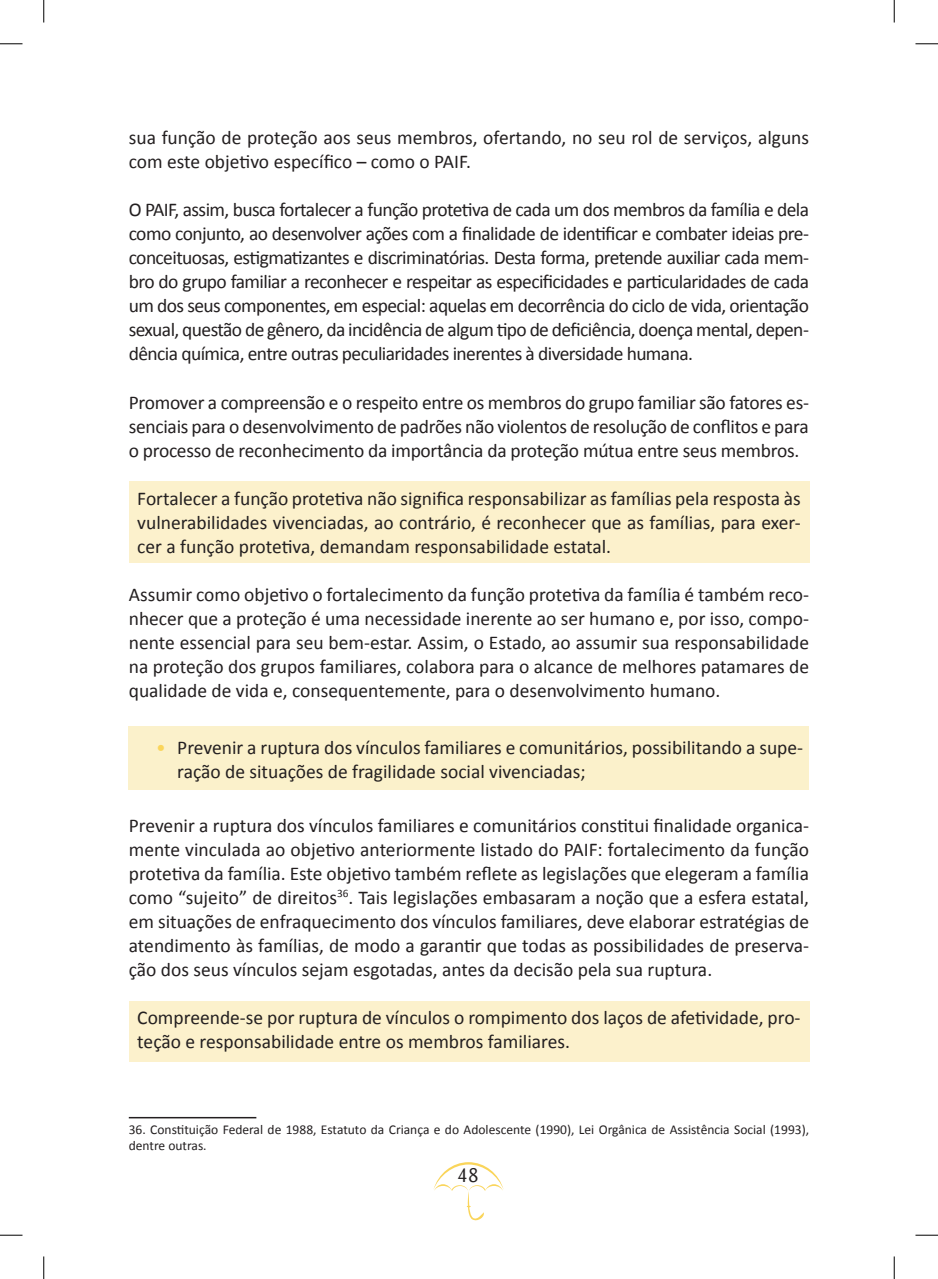
<style>
.page{position:relative;width:938px;height:1279px;background:#fff}
.page>*{position:absolute;margin:0;border:0;box-sizing:border-box;transform-origin:0 0}
.t1{font:19.5px/24px "Calibri";color:#231f20;text-align:justify}
.t2{font:19.5px "Barmeno";color:#231f20}
.t3{font:13.5px/16.2px "Calibri";color:#231f20}
.s1{color:#fad55a}
</style>
<div class="page">
<svg style="left:433px;top:1162px;width:71px;height:58px"></svg>
<div style="left:129px;top:481px;width:680px;height:81px;background:#fcf1cc"></div>
<div style="left:129px;top:1001px;width:680px;height:60px;background:#fcf1cc"></div>
<div style="left:129px;top:726px;width:680px;height:63px;background:#fbf1cb"></div>
<hr style="left:129px;top:1116px;width:127px;height:2px;background:#231f20">
<svg style="left:0;top:44px;width:22px;height:1px"></svg>
<svg style="left:915px;top:44px;width:23px;height:1px"></svg>
<svg style="left:0;top:1234px;width:22px;height:1px"></svg>
<svg style="left:915px;top:1234px;width:23px;height:1px"></svg>
<svg style="left:44px;top:0;width:1px;height:22px"></svg>
<svg style="left:44px;top:1256px;width:1px;height:22px"></svg>
<svg style="left:894px;top:0;width:1px;height:22px"></svg>
<svg style="left:894px;top:1256px;width:1px;height:22px"></svg>
<p class="t1" style="left:129px;top:124px;width:682px;line-height:24.8px">sua função de proteção aos seus membros, ofertando, no seu rol de serviços, alguns com este objetivo específico – como o PAIF.</p>
<p class="t1" style="left:129px;top:197px;width:682px">O PAIF, assim, busca fortalecer a função protetiva de cada um dos membros da família e dela como conjunto, ao desenvolver ações com a finalidade de identificar e combater ideias pre&shy;conceituosas, estigmatizantes e discriminatórias. Desta forma, pretende auxiliar cada mem&shy;bro do grupo familiar a reconhecer e respeitar as especificidades e particularidades de cada um dos seus componentes, em especial: aquelas em decorrência do ciclo de vida, orientação sexual, questão de gênero, da incidência de algum tipo de deficiência, doença mental, depen&shy;dência química, entre outras peculiaridades inerentes à diversidade humana.</p>
<p class="t1" style="left:129px;top:389px;width:682px">Promover a compreensão e o respeito entre os membros do grupo familiar são fatores es&shy;senciais para o desenvolvimento de padrões não violentos de resolução de conflitos e para o processo de reconhecimento da importância da proteção mútua entre seus membros.</p>
<p class="t1" style="left:137px;top:485px;width:665px">Fortalecer a função protetiva não significa responsabilizar as famílias pela resposta às vulnerabilidades vivenciadas, ao contrário, é reconhecer que as famílias, para exer&shy;cer a função protetiva, demandam responsabilidade estatal.</p>
<p class="t1" style="left:129px;top:581px;width:682px">Assumir como objetivo o fortalecimento da função protetiva da família é também reco&shy;nhecer que a proteção é uma necessidade inerente ao ser humano e, por isso, compo&shy;nente essencial para seu bem-estar. Assim, o Estado, ao assumir sua responsabilidade na proteção dos grupos familiares, colabora para o alcance de melhores patamares de qualidade de vida e, consequentemente, para o desenvolvimento humano.</p>
<p class="t1" style="left:177px;top:734px;width:627px;text-indent:-21px"><span class="s1">•</span> Prevenir a ruptura dos vínculos familiares e comunitários, possibilitando a supe&shy;ração de situações de fragilidade social vivenciadas;</p>
<p class="t1" style="left:129px;top:812px;width:682px">Prevenir a ruptura dos vínculos familiares e comunitários constitui finalidade organica&shy;mente vinculada ao objetivo anteriormente listado do PAIF: fortalecimento da função protetiva da família. Este objetivo também reflete as legislações que elegeram a família como “sujeito” de direitos<sup>36</sup>. Tais legislações embasaram a noção que a esfera estatal, em situações de enfraquecimento dos vínculos familiares, deve elaborar estratégias de atendimento às famílias, de modo a garantir que todas as possibilidades de preserva&shy;ção dos seus vínculos sejam esgotadas, antes da decisão pela sua ruptura.</p>
<p class="t1" style="left:137px;top:1004px;width:665px">Compreende-se por ruptura de vínculos o rompimento dos laços de afetividade, pro&shy;teção e responsabilidade entre os membros familiares.</p>
<p class="t3" style="left:129px;top:1120px;width:682px">36. Constituição Federal de 1988, Estatuto da Criança e do Adolescente (1990), Lei Orgânica de Assistência Social (1993), dentre outras.</p>
<p class="t2" style="left:458px;top:1163px;width:23px">48</p>
</div>
